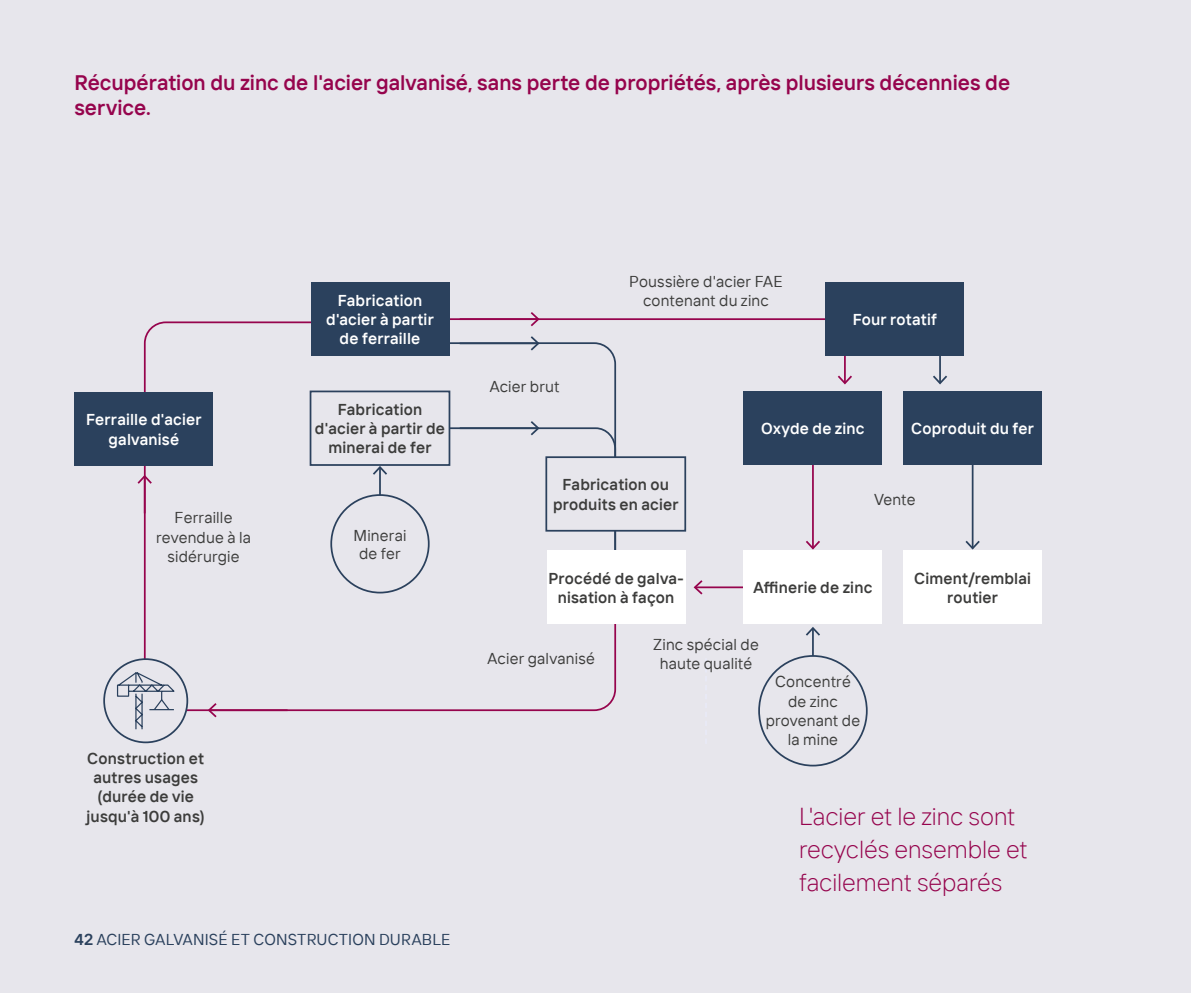
<style>
.page{position:relative;width:1191px;height:993px;background:#fff}
.page>*{position:absolute;margin:0;border:0;box-sizing:border-box;transform-origin:0 0}
.t1{font:300 24.5px/32.6px "TT Interphases";color:#96044d}
.t2{font:600 21px/24.5px "TT Interphases";color:#96044d}
.t3{font:600 15.75px/19.2px "TT Interphases";letter-spacing:.01em;color:#3c3c3b;text-align:center}
.t4{font:15.75px/19.2px "TT Interphases";letter-spacing:.01em;color:#3c3c3b;text-align:center}
.t5{font:600 15.75px/18.9px "TT Interphases";letter-spacing:.01em;color:#fff;text-align:center}
.t6{font:15.75px "TT Interphases";letter-spacing:.01em;color:#2b415d}
.s1{font-weight:600}
</style>
<div class="page">
<div style="left:0;top:0;width:1191px;height:992px;background:#e7e6ec"></div>
<svg style="left:143px;top:320px;width:474px;height:391px"></svg>
<svg style="left:330px;top:341px;width:287px;height:78px"></svg>
<hr style="left:844px;top:326px;width:1px;height:57px;background:#96044d">
<svg style="left:837px;top:373px;width:15px;height:12px"></svg>
<hr style="left:812px;top:465px;width:2px;height:83px;background:#96044d">
<svg style="left:806px;top:538px;width:14px;height:12px"></svg>
<hr style="left:812px;top:628px;width:2px;height:57px;background:#2b415d">
<svg style="left:806px;top:627px;width:14px;height:10px"></svg>
<hr style="left:695px;top:586px;width:49px;height:2px;background:#96044d">
<svg style="left:693px;top:580px;width:11px;height:15px"></svg>
<svg style="left:529px;top:312px;width:12px;height:16px"></svg>
<hr style="left:460px;top:342px;width:78px;height:2px;background:#2b415d">
<svg style="left:529px;top:334px;width:12px;height:18px"></svg>
<hr style="left:407px;top:318px;width:418px;height:2px;background:#96044d">
<hr style="left:971px;top:465px;width:2px;height:83px;background:#2b415d">
<svg style="left:965px;top:538px;width:15px;height:12px"></svg>
<div style="left:903px;top:391px;width:139px;height:74px;background:#2b415d"></div>
<div style="left:903px;top:550px;width:139px;height:74px;background:#fff"></div>
<div style="left:743px;top:391px;width:139px;height:74px;background:#2b415d"></div>
<div style="left:743px;top:550px;width:139px;height:74px;background:#fff"></div>
<svg style="left:933px;top:356px;width:14px;height:29px"></svg>
<div style="left:825px;top:282px;width:139px;height:74px;background:#2b415d"></div>
<div style="left:74px;top:392px;width:139px;height:73px;background:#2b415d"></div>
<div style="left:310px;top:282px;width:139px;height:74px;background:#2b415d"></div>
<svg style="left:324px;top:419px;width:293px;height:157px"></svg>
<div style="left:310px;top:391px;width:139px;height:74px;background:#e7e6ec"></div>
<div style="left:310px;top:390px;width:140px;height:75px;border:2px solid #2b415d"></div>
<div style="left:546px;top:457px;width:139px;height:73px;background:#e7e6ec"></div>
<div style="left:545px;top:456px;width:141px;height:75px;border:2px solid #2b415d"></div>
<div style="left:546px;top:550px;width:139px;height:74px;background:#fff"></div>
<hr style="left:209px;top:709px;width:78px;height:1px;background:#96044d">
<svg style="left:206px;top:701px;width:12px;height:17px"></svg>
<hr style="left:144px;top:476px;width:2px;height:37px;background:#96044d">
<svg style="left:137px;top:473px;width:17px;height:12px"></svg>
<div style="left:104px;top:659px;width:83px;height:83px;background:#e7e6ec;border-radius:50%"></div>
<div style="left:103px;top:658px;width:85px;height:85px;border:2px solid #2b415d;border-radius:50%"></div>
<div style="left:331px;top:495px;width:98px;height:97px;background:#e7e6ec;border-radius:50%"></div>
<div style="left:330px;top:494px;width:99px;height:99px;border:2px solid #2b415d;border-radius:50%"></div>
<div style="left:759px;top:655px;width:107px;height:110px;background:#e7e6ec;border-radius:50%"></div>
<div style="left:758px;top:655px;width:109px;height:111px;border:2px solid #2b415d;border-radius:50%"></div>
<svg style="left:116px;top:671px;width:61px;height:59px"></svg>
<h2 class="t2" style="left:74px;top:70px;width:937px">Récupération du zinc de l'acier galvanisé, sans perte de propriétés, après plusieurs décennies de service.</h2>
<p class="t5" style="left:86px;top:410px;width:117px">Ferraille d'acier galvanisé</p>
<p class="t4" style="left:156px;top:507px;width:96px">Ferraille revendue à la sidérurgie</p>
<p class="t5" style="left:326px;top:291px;width:109px">Fabrication d'acier à partir de ferraille</p>
<p class="t3" style="left:315px;top:399px;width:131px">Fabrication d'acier à partir de minerai de fer</p>
<p class="t4" style="left:353px;top:526px;width:54px;line-height:17.5px">Minerai de fer</p>
<p class="t3" style="left:87px;top:748px;width:120px">Construction et autres usages (durée de vie jusqu'à 100 ans)</p>
<p class="t6" style="left:74px;top:929px;width:377px"><span class="s1">42</span> ACIER GALVANISÉ ET CONSTRUCTION DURABLE</p>
<p class="t4" style="left:490px;top:377px;width:72px">Acier brut</p>
<p class="t4" style="left:629px;top:271px;width:155px">Poussière d'acier FAE contenant du zinc</p>
<p class="t5" style="left:852px;top:310px;width:86px">Four rotatif</p>
<p class="t5" style="left:761px;top:418px;width:105px">Oxyde de zinc</p>
<p class="t5" style="left:911px;top:418px;width:124px">Coproduit du fer</p>
<p class="t3" style="left:553px;top:474px;width:127px">Fabrication ou produits en acier</p>
<p class="t3" style="left:548px;top:568px;width:137px">Procédé de galva&shy;nisation à façon</p>
<p class="t4" style="left:874px;top:489px;width:43px">Vente</p>
<p class="t3" style="left:753px;top:577px;width:121px">Affinerie de zinc</p>
<p class="t3" style="left:914px;top:568px;width:118px">Ciment/remblai routier</p>
<p class="t4" style="left:487px;top:648px;width:109px">Acier galvanisé</p>
<p class="t4" style="left:653px;top:634px;width:107px">Zinc spécial de haute qualité</p>
<p class="t4" style="left:765px;top:671px;width:96px">Concentré de zinc provenant de la mine</p>
<h1 class="t1" style="left:799px;top:799px;width:230px">L'acier et le zinc sont recyclés ensemble et facilement séparés</h1>
</div>
